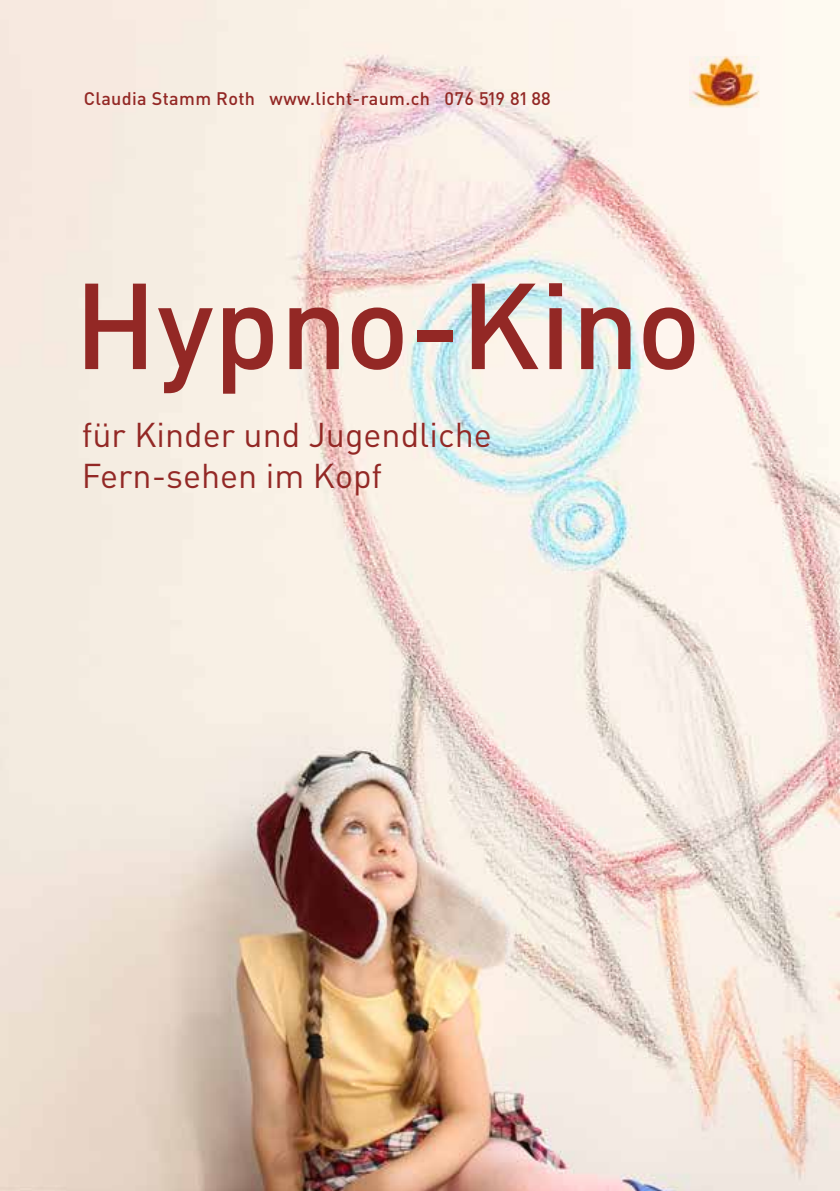
<style>
.page{position:relative;width:840px;height:1191px;background:#fff}
.page>*{position:absolute;margin:0;border:0;box-sizing:border-box;transform-origin:0 0}
.t1{font:500 120px "DIN";color:#932825}
.t2{font:34px/40.8px "DIN";color:#932825}
.t3{font:500 18px "DIN";letter-spacing:.02em;color:#932825}
</style>
<div class="page">
<img style="left:0;top:0;width:839px;height:1191px">
<img style="left:689px;top:56px;width:70px;height:52px">
<p class="t3" style="left:84px;top:87px;width:468px">Claudia Stamm Roth www.licht-raum.ch 076 519 81 88</p>
<h1 class="t1" style="left:74px;top:249px;width:628px">Hypno-Kino</h1>
<h2 class="t2" style="left:82px;top:414px;width:411px">für Kinder und Jugendliche<br>Fern-sehen im Kopf</h2>
</div>
